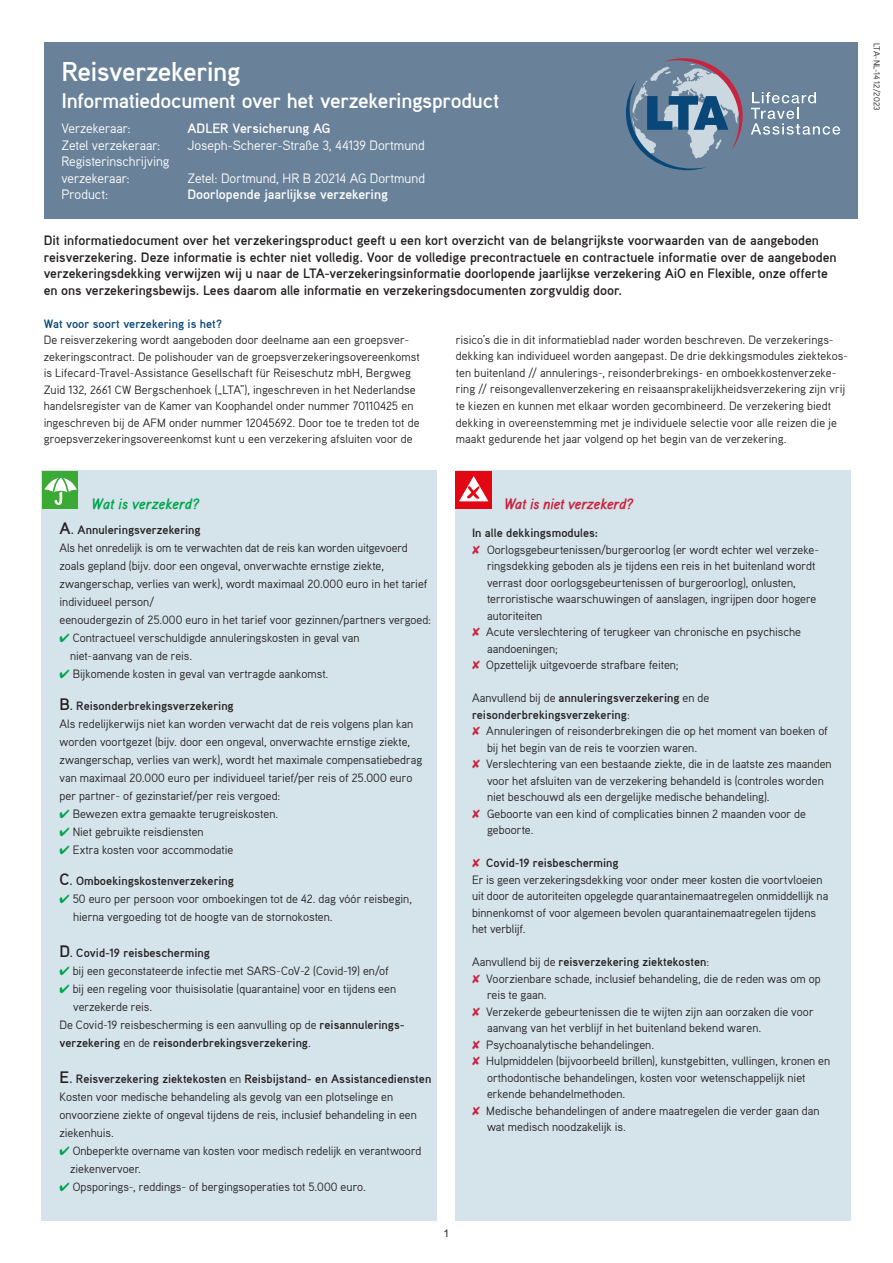
<style>
.page{position:relative;width:893px;height:1263px;background:#fff}
.page>*{position:absolute;margin:0;border:0;box-sizing:border-box;transform-origin:0 0}
.t1{font:700 27px "Aaux";letter-spacing:-.02em;color:#fff}
.t2{font:700 21px "Aaux";letter-spacing:-.015em;color:#fff}
.t3{font:italic 700 15px "Aaux";letter-spacing:-.03em;color:#c8233f}
.t4{font:italic 700 15px "Aaux";letter-spacing:-.015em;color:#00a54f}
.t5{font:700 13.5px/16.5px "Aaux";letter-spacing:-.005em;color:#231f20}
.t6{font:13.5px/16.5px "Aaux";color:#fff}
.t7{font:700 13.5px "Aaux";color:#fff}
.t8{font:12px/16.5px "Aaux";letter-spacing:.005em;color:#231f20}
.t9{font:700 12px/16.5px "Aaux";color:#231f20}
.t10{font:700 12px "Aaux";letter-spacing:.005em;color:#084778}
.t11{font:10.5px "Arial";color:#231f20}
.t12{font:8.7px "Aaux";color:#231f20}
.s1{font-weight:700;font-size:16.5px}
.s2{font-weight:700}
.s3{color:#00a54f}
.s4{font-size:16.5px}
.s5{font-weight:400}
</style>
<div class="page">
<div style="left:44px;top:43px;width:813px;height:176px;background:#698299"></div>
<svg style="left:626px;top:58px;width:117px;height:112px"></svg>
<svg style="left:751px;top:92px;width:89px;height:43px"></svg>
<div style="left:455px;top:470px;width:395px;height:750px;background:#d5e3ea"></div>
<div style="left:42px;top:470px;width:395px;height:750px;background:#d5e3ea"></div>
<div style="left:42px;top:471px;width:36px;height:37px;background:#3aaa35"></div>
<svg style="left:44px;top:474px;width:33px;height:31px"></svg>
<div style="left:456px;top:471px;width:36px;height:37px;background:#e30613"></div>
<svg style="left:459px;top:476px;width:29px;height:25px"></svg>
<h1 class="t1" style="left:61px;top:54px;width:181px">Reisverzekering</h1>
<h2 class="t2" style="left:61px;top:87px;width:440px">Informatiedocument over het verzekeringsproduct</h2>
<p class="t6" style="left:61px;top:120px;width:71px">Verzekeraar:</p>
<p class="t7" style="left:187px;top:120px;width:145px">ADLER Versicherung AG</p>
<p class="t6" style="left:61px;top:137px;width:100px">Zetel verzekeraar:</p>
<p class="t6" style="left:187px;top:137px;width:239px">Joseph-Scherer-Straße 3, 44139 Dortmund</p>
<p class="t6" style="left:61px;top:153px;width:110px">Registerinschrijving verzekeraar:</p>
<p class="t6" style="left:187px;top:170px;width:239px">Zetel: Dortmund, HR B 20214 AG Dortmund</p>
<p class="t6" style="left:61px;top:186px;width:48px">Product:</p>
<p class="t7" style="left:187px;top:186px;width:202px">Doorlopende jaarlijkse verzekering</p>
<p class="t5" style="left:44px;top:232px;width:794px">Dit informatiedocument over het verzekeringsproduct geeft u een kort overzicht van de belangrijkste voorwaarden van de aangeboden reisverzekering. Deze informatie is echter niet volledig. Voor de volledige precontractuele en contractuele informatie over de aangeboden verzekeringsdekking verwijzen wij u naar de LTA-verzekeringsinformatie doorlopende jaarlijkse verzekering AiO en Flexible, onze offerte en ons verzekeringsbewijs. Lees daarom alle informatie en verzekeringsdocumenten zorgvuldig door.</p>
<p class="t10" style="left:44px;top:316px;width:180px">Wat voor soort verzekering is het?</p>
<p class="t8" style="left:44px;top:331px;width:378px">De reisverzekering wordt aangeboden door deelname aan een groepsver&shy;zekeringscontract. De polishouder van de groepsverzekeringsovereenkomst is Lifecard-Travel-Assistance Gesellschaft für Reiseschutz mbH, Bergweg Zuid 132, 2661 CW Bergschenhoek („LTA“), ingeschreven in het Nederlandse handelsregister van de Kamer van Koophandel onder nummer 70110425 en ingeschreven bij de AFM onder nummer 12045692. Door toe te treden tot de groepsverzekeringsovereenkomst kunt u een verzekering afsluiten voor de</p>
<p class="t8" style="left:456px;top:331px;width:394px">risico‘s die in dit informatieblad nader worden beschreven. De verzekerings&shy;dekking kan individueel worden aangepast. De drie dekkingsmodules ziektekos&shy;ten buitenland // annulerings-, reisonderbrekings- en omboekkostenverzeke&shy;ring // reisongevallenverzekering en reisaansprakelijkheidsverzekering zijn vrij te kiezen en kunnen met elkaar worden gecombineerd. De verzekering biedt dekking in overeenstemming met je individuele selectie voor alle reizen die je maakt gedurende het jaar volgend op het begin van de verzekering.</p>
<p class="t4" style="left:91px;top:494px;width:110px">Wat is verzekerd?</p>
<p class="t8" style="left:60px;top:521px;width:373px;line-height:18px"><span class="s1">A</span><span class="s2">. Annuleringsverzekering<br></span>Als het onredelijk is om te verwachten dat de reis kan worden uitgevoerd zoals gepland (bijv. door een ongeval, onverwachte ernstige ziekte, zwangerschap, verlies van werk), wordt maximaal 20.000 euro in het tarief individueel person/<br>eenoudergezin of 25.000 euro in het tarief voor gezinnen/partners vergoed:</p>
<p class="t8" style="left:70px;top:629px;width:291px;line-height:18px;text-indent:-10px"><span class="s3">✔</span> Contractueel verschuldigde annuleringskosten in geval van niet-aanvang van de reis.</p>
<p class="t8" style="left:60px;top:665px;width:270px"><span class="s3">✔</span> Bijkomende kosten in geval van vertragde aankomst.</p>
<p class="t8" style="left:60px;top:696px;width:364px;line-height:18px"><span class="s1">B</span><span class="s2">. Reisonderbrekingsverzekering<br></span>Als redelijkerwijs niet kan worden verwacht dat de reis volgens plan kan worden voortgezet (bijv. door een ongeval, onverwachte ernstige ziekte, zwangerschap, verlies van werk), wordt het maximale compensatiebedrag van maximaal 20.000 euro per individueel tarief/per reis of 25.000 euro per partner- of gezinstarief/per reis vergoed:</p>
<p class="t8" style="left:60px;top:805px;width:220px"><span class="s3">✔</span> Bewezen extra gemaakte terugreiskosten.</p>
<p class="t8" style="left:60px;top:823px;width:146px"><span class="s3">✔</span> Niet gebruikte reisdiensten</p>
<p class="t8" style="left:60px;top:841px;width:175px"><span class="s3">✔</span> Extra kosten voor accommodatie</p>
<p class="t9" style="left:60px;top:872px;width:176px"><span class="s4">C</span>. Omboekingskostenverzekering</p>
<p class="t8" style="left:73px;top:890px;width:340px;line-height:18px;text-indent:-14px"><span class="s3">✔</span> 50 euro per persoon voor omboekingen tot de 42. dag vóór reisbegin, hierna vergoeding tot de hoogte van de stornokosten.</p>
<p class="t9" style="left:60px;top:944px;width:152px"><span class="s4">D</span>. Covid-19 reisbescherming</p>
<p class="t8" style="left:60px;top:962px;width:331px"><span class="s3">✔</span> bij een geconstateerde infectie met SARS-CoV-2 (Covid-19) en/of</p>
<p class="t8" style="left:60px;top:980px;width:338px"><span class="s3">✔</span> bij een regeling voor thuisisolatie (quarantaine) voor en tijdens een</p>
<p class="t8" style="left:73px;top:998px;width:81px">verzekerde reis.</p>
<p class="t8" style="left:60px;top:1016px;width:347px">De Covid-19 reisbescherming is een aanvulling op de <span class="s2">reisannulerings-</span></p>
<p class="t9" style="left:60px;top:1034px;width:253px">verzekering <span class="s5">en de</span> reisonderbrekingsverzekering<span class="s5">.</span></p>
<p class="t8" style="left:60px;top:1070px;width:373px;line-height:18px"><span class="s1">E</span><span class="s2">. Reisverzekering ziektekosten</span> en <span class="s2">Reisbijstand- en Assistancediensten </span>Kosten voor medische behandeling als gevolg van een plotselinge en onvoorziene ziekte of ongeval tijdens de reis, inclusief behandeling in een ziekenhuis.</p>
<p class="t8" style="left:70px;top:1142px;width:353px;line-height:18px;text-indent:-10px"><span class="s3">✔</span> Onbeperkte overname van kosten voor medisch redelijk en verantwoord ziekenvervoer.</p>
<p class="t8" style="left:60px;top:1178px;width:308px"><span class="s3">✔</span> Opsporings-, reddings- of bergingsoperaties tot 5.000 euro.</p>
<p class="t11" style="left:444px;top:1226px;width:7px">1</p>
<p class="t3" style="left:504px;top:494px;width:131px">Wat is niet verzekerd?</p>
<p class="t9" style="left:472px;top:524px;width:128px">In alle dekkingsmodules:</p>
<p class="t8" style="left:486px;top:541px;width:334px">Oorlogsgebeurtenissen/burgeroorlog (er wordt echter wel verzeke&shy;ringsdekking geboden als je tijdens een reis in het buitenland wordt verrast door oorlogsgebeurtenissen of burgeroorlog), onlusten, terroristische waarschuwingen of aanslagen, ingrijpen door hogere autoriteiten<br>Acute verslechtering of terugkeer van chronische en psychische aandoeningen;<br>Opzettelijk uitgevoerde strafbare feiten;</p>
<p class="t9" style="left:472px;top:689px;width:239px"><span class="s5">Aanvullend bij de</span> annuleringsverzekering <span class="s5">en de </span>reisonderbrekingsverzekering<span class="s5">:</span></p>
<p class="t8" style="left:486px;top:722px;width:347px">Annuleringen of reisonderbrekingen die op het moment van boeken of bij het begin van de reis te voorzien waren.<br>Verslechtering van een bestaande ziekte, die in de laatste zes maanden voor het afsluiten van de verzekering behandeld is (controles worden niet beschouwd als een dergelijke medische behandeling).<br>Geboorte van een kind of complicaties binnen 2 maanden voor de geboorte.</p>
<p class="t9" style="left:486px;top:854px;width:134px">Covid-19 reisbescherming</p>
<p class="t8" style="left:472px;top:871px;width:358px">Er is geen verzekeringsdekking voor onder meer kosten die voortvloeien uit door de autoriteiten opgelegde quarantainemaatregelen onmiddellijk na binnenkomst of voor algemeen bevolen quarantainemaatregelen tijdens het verblijf.</p>
<p class="t8" style="left:486px;top:953px;width:345px;text-indent:-14px">Aanvullend bij de <span class="s2">reisverzekering ziektekosten</span>:<br>Voorzienbare schade, inclusief behandeling, die de reden was om op reis te gaan.<br>Verzekerde gebeurtenissen die te wijten zijn aan oorzaken die voor aanvang van het verblijf in het buitenland bekend waren.<br>Psychoanalytische behandelingen.<br>Hulpmiddelen (bijvoorbeeld brillen), kunstgebitten, vullingen, kronen en orthodontische behandelingen, kosten voor wetenschappelijk niet erkende behandelmethoden.<br>Medische behandelingen of andere maatregelen die verder gaan dan wat medisch noodzakelijk is.</p>
<p class="t12" style="left:882px;top:43px;width:69px;rotate:90deg">LTA-NL-14 12/2023</p>
</div>
